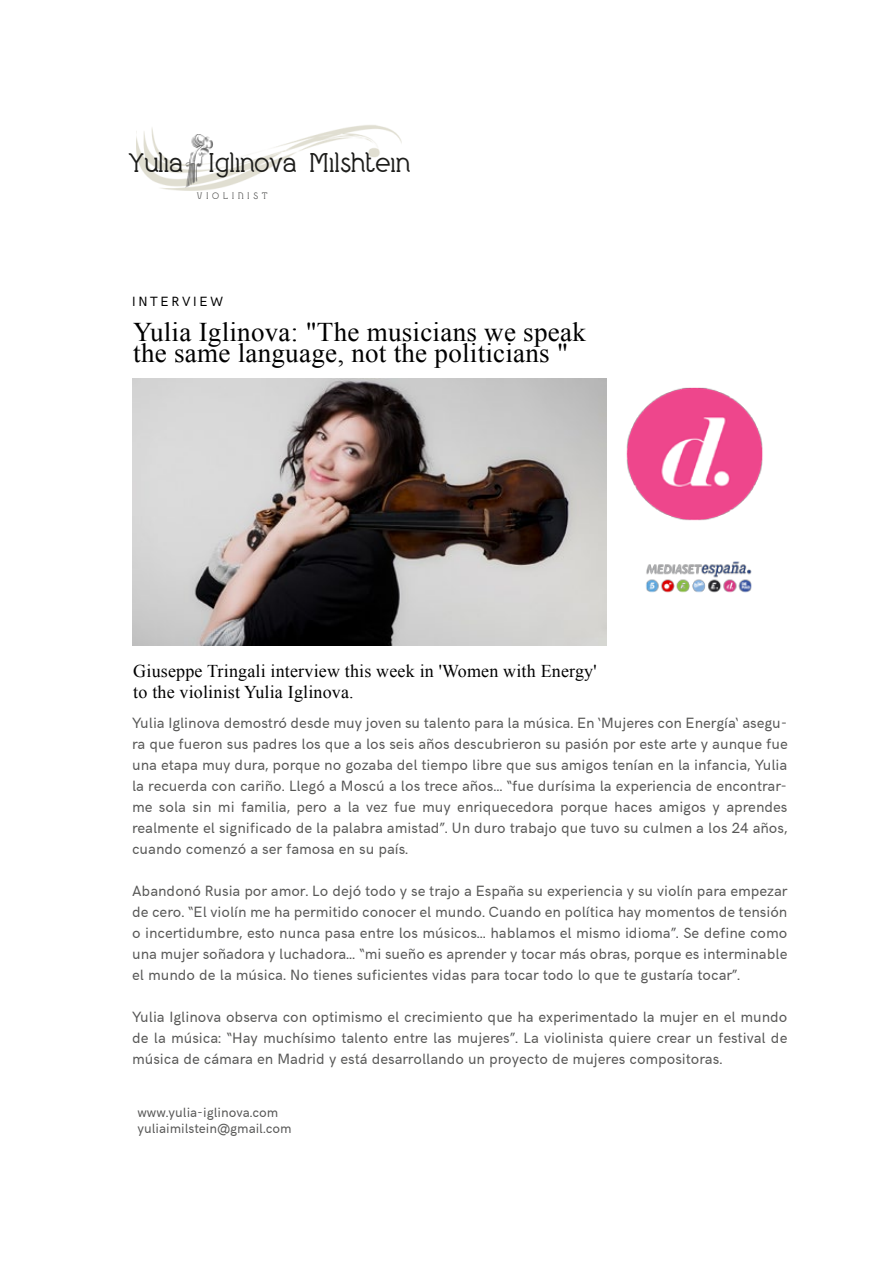
<style>
.page{position:relative;width:893px;height:1263px;background:#fff}
.page>*{position:absolute;margin:0;border:0;box-sizing:border-box;transform-origin:0 0}
.t1{font:27px/21px "Times New Roman";letter-spacing:.01em;color:#000}
.t2{font:700 27px "Bigmouth";letter-spacing:-.01em;color:#1d1d1b}
.t3{font:18px/21px "Times New Roman";letter-spacing:.01em;color:#000}
.t4{font:15px/21px "HK Grotesk";color:#575756;text-align:justify}
.t5{font:13.5px/16.2px "HK Grotesk";color:#575756}
.t6{font:13.5px "HK Grotesk";letter-spacing:.2em;color:#000}
.t7{font:700 9.3px "Bigmouth";letter-spacing:.4em;color:#575756}
</style>
<div class="page">
<img style="left:136px;top:125px;width:266px;height:65px">
<img style="left:183px;top:134px;width:32px;height:54px">
<img style="left:132px;top:378px;width:475px;height:267px">
<img style="left:626px;top:387px;width:137px;height:130px">
<img style="left:645px;top:517px;width:107px;height:76px">
<h1 class="t2" style="left:129px;top:152px;width:284px">Yulia Iglinova Milshtein</h1>
<p class="t7" style="left:197px;top:192px;width:73px">VIOLINIST</p>
<p class="t6" style="left:132px;top:294px;width:92px">INTERVIEW</p>
<h1 class="t1" style="left:133px;top:320px;width:454px">Yulia Iglinova: "The musicians we speak the same language, not the politicians "</h1>
<p class="t3" style="left:133px;top:659px;width:465px">Giuseppe Tringali interview this week in 'Women with Energy' to the violinist Yulia Iglinova.</p>
<p class="t4" style="left:132px;top:713px;width:657px">Yulia Iglinova demostró desde muy joven su talento para la música. En ‘Mujeres con Energía‘ asegu&shy;ra que fueron sus padres los que a los seis años descubrieron su pasión por este arte y aunque fue una etapa muy dura, porque no gozaba del tiempo libre que sus amigos tenían en la infancia, Yulia la recuerda con cariño. Llegó a Moscú a los trece años… “fue durísima la experiencia de encontrar&shy;me sola sin mi familia, pero a la vez fue muy enriquecedora porque haces amigos y aprendes realmente el significado de la palabra amistad”. Un duro trabajo que tuvo su culmen a los 24 años, cuando comenzó a ser famosa en su país.</p>
<p class="t4" style="left:132px;top:881px;width:657px">Abandonó Rusia por amor. Lo dejó todo y se trajo a España su experiencia y su violín para empezar de cero. “El violín me ha permitido conocer el mundo. Cuando en política hay momentos de tensión o incertidumbre, esto nunca pasa entre los músicos… hablamos el mismo idioma”. Se define como una mujer soñadora y luchadora… “mi sueño es aprender y tocar más obras, porque es interminable el mundo de la música. No tienes suficientes vidas para tocar todo lo que te gustaría tocar”.</p>
<p class="t4" style="left:132px;top:1007px;width:657px">Yulia Iglinova observa con optimismo el crecimiento que ha experimentado la mujer en el mundo de la música: “Hay muchísimo talento entre las mujeres”. La violinista quiere crear un festival de música de cámara en Madrid y está desarrollando un proyecto de mujeres compositoras.</p>
<p class="t5" style="left:138px;top:1104px;width:156px">www.yulia-iglinova.com yuliaimilstein@gmail.com</p>
</div>
